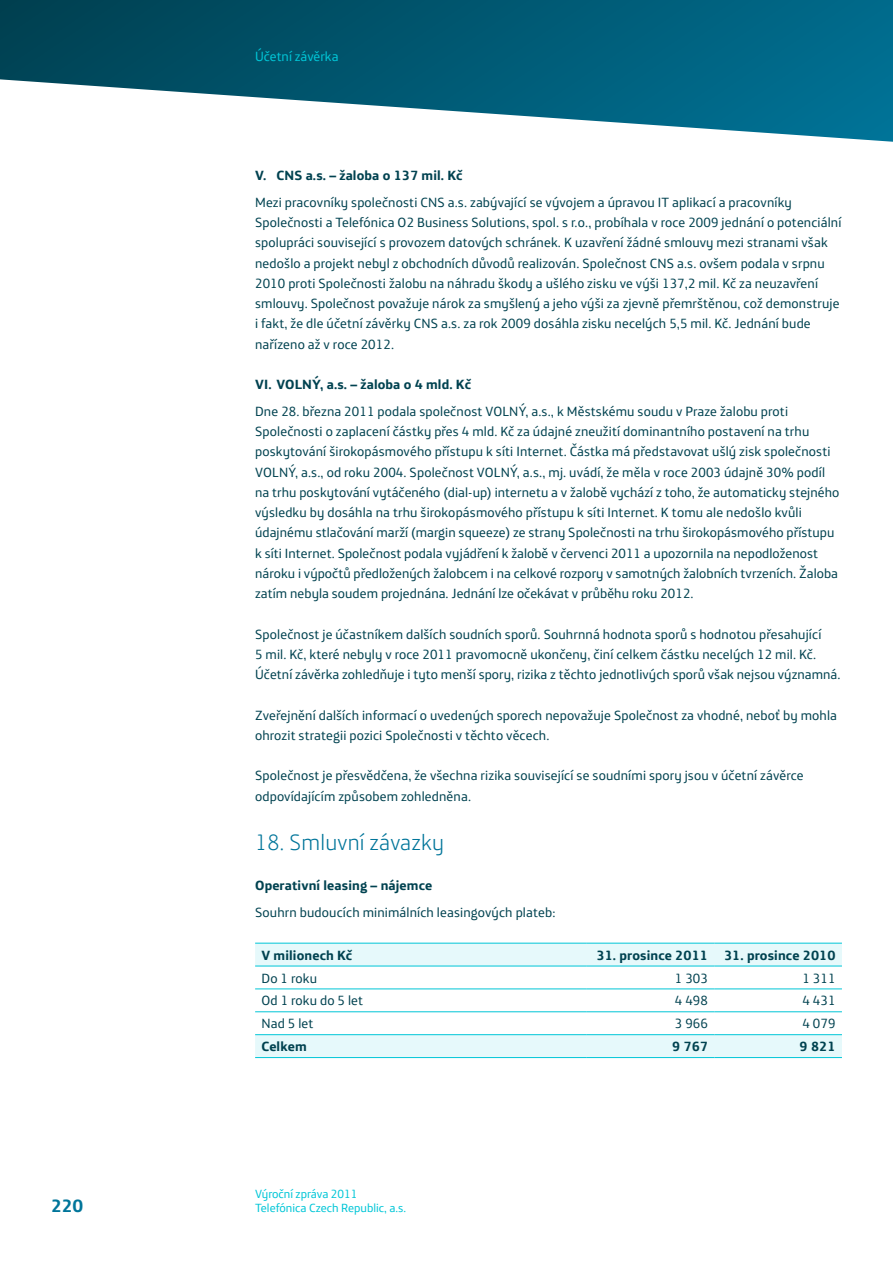
<style>
.page{position:relative;width:893px;height:1263px;background:#fff}
.page>*{position:absolute;margin:0;border:0;box-sizing:border-box;transform-origin:0 0}
.t1{font:300 22.5px "Telefonica Headline";letter-spacing:.01em;color:#00759a}
.t2{font:700 18px "Telefonica Text";color:#00759a}
.t3{font:13.5px/20.2px "Telefonica Text";letter-spacing:.01em;color:#004250}
.t4{font:700 13.5px "Telefonica Text";letter-spacing:.01em;color:#004250}
.t5{font:13.5px "Telefonica Text";color:#00c6d7}
.t6{font:12px "Telefonica Text";color:#00c6d7}
</style>
<div class="page">
<svg style="left:0;top:0;width:893px;height:142px"></svg>
<div style="left:255px;top:944px;width:587px;height:22px;background:#e6f9fb"></div>
<div style="left:255px;top:1035px;width:587px;height:22px;background:#e6f9fb"></div>
<hr style="left:255px;top:943px;width:332px;height:1px;background:#00c6d7">
<hr style="left:587px;top:943px;width:127px;height:1px;background:#00c6d7">
<hr style="left:714px;top:943px;width:128px;height:1px;background:#00c6d7">
<hr style="left:255px;top:966px;width:332px;height:1px;background:#00c6d7">
<hr style="left:255px;top:989px;width:332px;height:1px;background:#00c6d7">
<hr style="left:587px;top:989px;width:127px;height:1px;background:#00c6d7">
<hr style="left:714px;top:989px;width:128px;height:1px;background:#00c6d7">
<hr style="left:255px;top:1011px;width:332px;height:1px;background:#00c6d7">
<hr style="left:587px;top:1011px;width:127px;height:1px;background:#00c6d7">
<hr style="left:714px;top:1011px;width:128px;height:1px;background:#00c6d7">
<hr style="left:255px;top:1034px;width:332px;height:1px;background:#00c6d7">
<hr style="left:587px;top:1034px;width:127px;height:1px;background:#00c6d7">
<hr style="left:714px;top:1034px;width:128px;height:1px;background:#00c6d7">
<hr style="left:255px;top:1057px;width:332px;height:1px;background:#00c6d7">
<hr style="left:587px;top:1057px;width:127px;height:1px;background:#00c6d7">
<hr style="left:714px;top:1057px;width:128px;height:1px;background:#00c6d7">
<hr style="left:587px;top:966px;width:127px;height:1px;background:#00c6d7">
<hr style="left:714px;top:966px;width:128px;height:1px;background:#00c6d7">
<p class="t5" style="left:255px;top:45px;width:85px">Účetní závěrka</p>
<p class="t4" style="left:255px;top:163px;width:209px">V. CNS a.s. – žaloba o 137 mil. Kč</p>
<p class="t3" style="left:255px;top:191px;width:588px">Mezi pracovníky společnosti CNS a.s. zabývající se vývojem a úpravou IT aplikací a pracovníky Společnosti a Telefónica O2 Business Solutions, spol. s r.o., probíhala v roce 2009 jednání o potenciální spolupráci související s provozem datových schránek. K uzavření žádné smlouvy mezi stranami však nedošlo a projekt nebyl z obchodních důvodů realizován. Společnost CNS a.s. ovšem podala v srpnu 2010 proti Společnosti žalobu na náhradu škody a ušlého zisku ve výši 137,2 mil. Kč za neuzavření smlouvy. Společnost považuje nárok za smyšlený a jeho výši za zjevně přemrštěnou, což demonstruje i fakt, že dle účetní závěrky CNS a.s. za rok 2009 dosáhla zisku necelých 5,5 mil. Kč. Jednání bude nařízeno až v roce 2012.</p>
<p class="t4" style="left:255px;top:372px;width:217px">VI. VOLNÝ, a.s. – žaloba o 4 mld. Kč</p>
<p class="t3" style="left:255px;top:400px;width:586px">Dne 28. března 2011 podala společnost VOLNÝ, a.s., k Městskému soudu v Praze žalobu proti Společnosti o zaplacení částky přes 4 mld. Kč za údajné zneužití dominantního postavení na trhu poskytování širokopásmového přístupu k síti Internet. Částka má představovat ušlý zisk společnosti VOLNÝ, a.s., od roku 2004. Společnost VOLNÝ, a.s., mj. uvádí, že měla v roce 2003 údajně 30% podíl na trhu poskytování vytáčeného (dial-up) internetu a v žalobě vychází z toho, že automaticky stejného výsledku by dosáhla na trhu širokopásmového přístupu k síti Internet. K tomu ale nedošlo kvůli údajnému stlačování marží (margin squeeze) ze strany Společnosti na trhu širokopásmového přístupu k síti Internet. Společnost podala vyjádření k žalobě v červenci 2011 a upozornila na nepodloženost nároku i výpočtů předložených žalobcem i na celkové rozpory v samotných žalobních tvrzeních. Žaloba zatím nebyla soudem projednána. Jednání lze očekávat v průběhu roku 2012.</p>
<p class="t3" style="left:255px;top:622px;width:587px">Společnost je účastníkem dalších soudních sporů. Souhrnná hodnota sporů s hodnotou přesahující<br>5 mil. Kč, které nebyly v roce 2011 pravomocně ukončeny, činí celkem částku necelých 12 mil. Kč.<br>Účetní závěrka zohledňuje i tyto menší spory, rizika z těchto jednotlivých sporů však nejsou významná.</p>
<p class="t3" style="left:255px;top:703px;width:583px">Zveřejnění dalších informací o uvedených sporech nepovažuje Společnost za vhodné, neboť by mohla ohrozit strategii pozici Společnosti v těchto věcech.</p>
<p class="t3" style="left:255px;top:764px;width:550px">Společnost je přesvědčena, že všechna rizika související se soudními spory jsou v účetní závěrce odpovídajícím způsobem zohledněna.</p>
<h1 class="t1" style="left:255px;top:824px;width:190px">18. Smluvní závazky</h1>
<p class="t4" style="left:255px;top:873px;width:179px">Operativní leasing – nájemce</p>
<p class="t3" style="left:255px;top:900px;width:302px">Souhrn budoucích minimálních leasingových plateb:</p>
<p class="t4" style="left:261px;top:943px;width:92px">V milionech Kč</p>
<p class="t4" style="left:596px;top:943px;width:241px">31. prosince 2011 31. prosince 2010</p>
<p class="t3" style="left:261px;top:966px;width:57px">Do 1 roku</p>
<p class="t3" style="left:675px;top:966px;width:35px">1 303</p>
<p class="t3" style="left:802px;top:966px;width:35px">1 311</p>
<p class="t3" style="left:261px;top:989px;width:103px">Od 1 roku do 5 let</p>
<p class="t3" style="left:675px;top:989px;width:35px">4 498</p>
<p class="t3" style="left:802px;top:989px;width:35px">4 431</p>
<p class="t3" style="left:261px;top:1012px;width:54px">Nad 5 let</p>
<p class="t3" style="left:675px;top:1012px;width:35px">3 966</p>
<p class="t3" style="left:802px;top:1012px;width:35px">4 079</p>
<p class="t4" style="left:261px;top:1034px;width:47px">Celkem</p>
<p class="t4" style="left:672px;top:1034px;width:37px">9 767</p>
<p class="t4" style="left:800px;top:1034px;width:37px">9 821</p>
<p class="t6" style="left:255px;top:1183px;width:104px">Výroční zpráva 2011</p>
<h2 class="t2" style="left:51px;top:1189px;width:34px">220</h2>
<p class="t6" style="left:255px;top:1198px;width:153px">Telefónica Czech Republic, a.s.</p>
</div>
